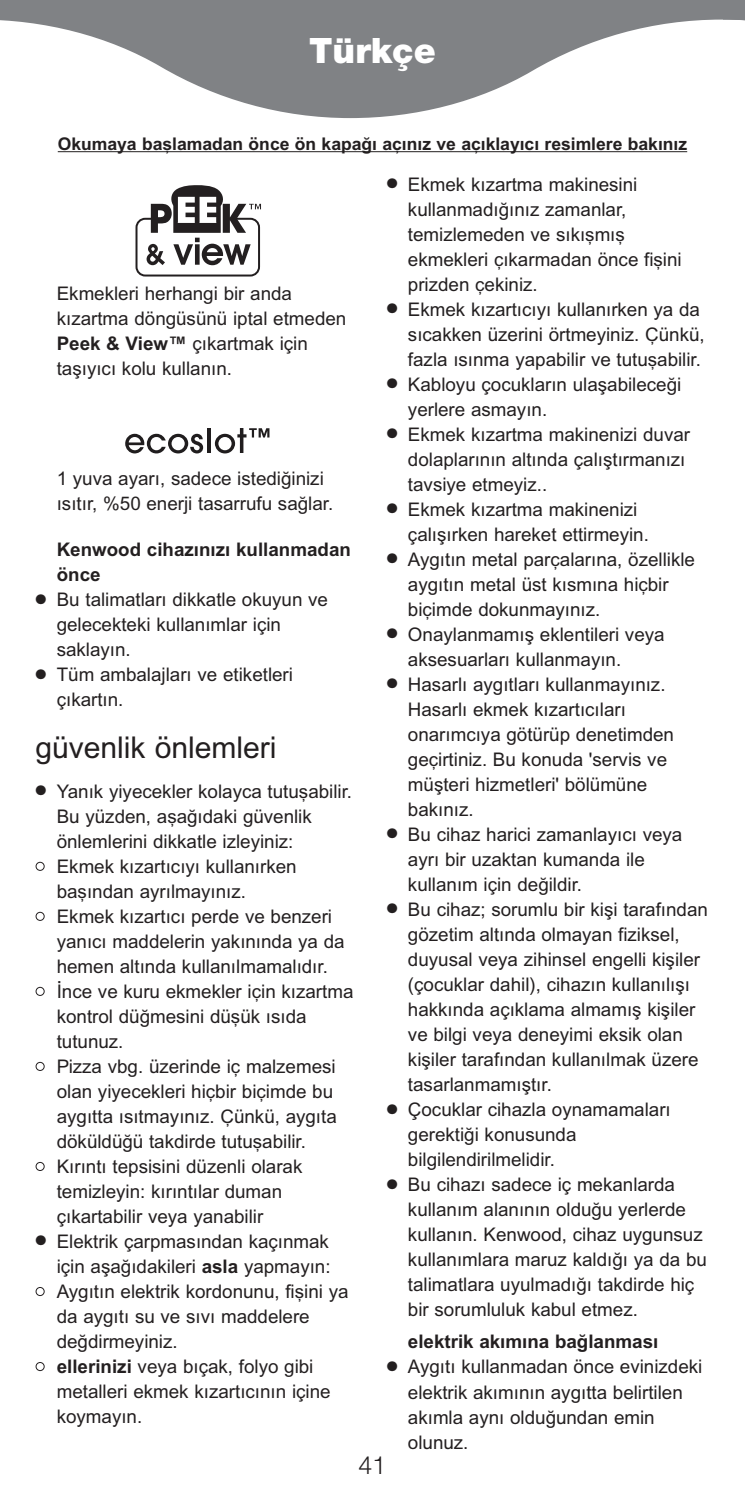
<style>
.page{position:relative;width:745px;height:1503px;background:#fff}
.page>*{position:absolute;margin:0;border:0;box-sizing:border-box;transform-origin:0 0}
.t1{font:900 35px "Helvetica Neue";color:#fff}
.t2{font:30px "Arial Mfo";color:#231f20}
.t3{font:300 25px "Helvetica Neue";color:#231f20}
.t4{font:18.75px/25px "Arial Tur";color:#231f20}
.t5{font:18.75px/25px "Arial Mfo";color:#231f20}
.t6{font:700 18.75px/25px "Arial Tur";color:#231f20}
.t7{font:700 18.75px "Arial Mfo";color:#231f20}
.t8{font:700 17.5px "Arial Mfo";color:#231f20}
.s1{font-weight:700}
.s2{color:#fff}
.s3{font-family:"Arial Tur"}
.s4{font-family:"Arial Mfo"}
</style>
<div class="page">
<svg style="left:125px;top:434px;width:78px;height:19px"></svg>
<hr style="left:207px;top:428px;width:3px;height:25px;background:#201d1e">
<svg style="left:215px;top:428px;width:54px;height:25px"></svg>
<hr style="left:58px;top:151px;width:628px;height:1px;background:#231f20">
<div style="left:135px;top:218px;width:125px;height:58px;border:2px solid #231f20;border-radius:9px"></div>
<svg style="left:146px;top:185px;width:115px;height:80px"></svg>
<svg style="left:0;top:0;width:744px;height:118px;fill:#808285"></svg>
<h1 class="t1" style="left:309px;top:38px;width:128px">Türkçe</h1>
<p class="t8" style="left:58px;top:137px;width:630px">Okumaya ba…lamadan önce ön kapaòı açınız ve açıklayıcı resimlere bakınız</p>
<p class="t4" style="left:57px;top:282px;width:291px">Ekmekleri herhangi bir anda kızartma döngüsünü iptal etmeden<br><span class="s1">Peek &amp; View™</span> çıkartmak için taşıyıcı kolu kullanın.</p>
<p class="t4" style="left:57px;top:467px;width:278px">1 yuva ayarı, sadece istediğinizi ısıtır, %50 enerji tasarrufu sağlar.</p>
<p class="t6" style="left:57px;top:539px;width:295px">Kenwood cihazınızı kullanmadan önce</p>
<p class="t4" style="left:57px;top:589px;width:272px;text-indent:-21px">● Bu talimatları dikkatle okuyun ve gelecekteki kullanımlar için saklayın.</p>
<p class="t4" style="left:57px;top:664px;width:237px;text-indent:-21px">● Tüm ambalajları ve etiketleri çıkartın.</p>
<h2 class="t2" style="left:35px;top:737px;width:242px">güvenlik önlemleri</h2>
<p class="t5" style="left:57px;top:780px;width:297px;text-indent:-21px">● Yanık yiyecekler kolayca tutu…abilir.<br>Bu yüzden, a…aòıdaki güvenlik önlemlerini dikkatle izleyiniz:</p>
<p class="t5" style="left:57px;top:855px;width:241px;text-indent:-21px"><span class="s2">●</span> Ekmek kızartıcıyı kullanırken ba…ından ayrılmayınız.</p>
<p class="t5" style="left:57px;top:905px;width:289px;text-indent:-21px"><span class="s2">●</span> Ekmek kızartıcı perde ve benzeri yanıcı maddelerin yakınında ya da hemen altında kullanılmamalıdır.</p>
<p class="t5" style="left:57px;top:980px;width:298px;text-indent:-21px"><span class="s2">●</span> Ÿnce ve kuru ekmekler için kızartma kontrol düòmesini dü…ük ısıda tutunuz.</p>
<p class="t5" style="left:57px;top:1055px;width:281px;text-indent:-21px"><span class="s2">●</span> Pizza vbg. üzerinde iç malzemesi olan yiyecekleri hiçbir biçimde bu aygıtta ısıtmayınız. Çünkü, aygıta döküldüòü takdirde tutu…abilir.</p>
<p class="t4" style="left:57px;top:1155px;width:247px;text-indent:-21px"><span class="s2">●</span> Kırıntı tepsisini düzenli olarak temizleyin: kırıntılar duman çıkartabilir veya yanabilir</p>
<p class="t4" style="left:35px;top:1230px;width:296px;text-align:right">● Elektrik çarpmasından kaçınmak için aşağıdakileri <span class="s1">asla</span> yapmayın:</p>
<p class="t5" style="left:57px;top:1280px;width:293px;text-indent:-21px"><span class="s2">●</span> Aygıtın elektrik kordonunu, fi…ini ya da aygıtı su ve sıvı maddelere deòdirmeyiniz.</p>
<p class="t4" style="left:57px;top:1355px;width:275px;text-indent:-21px"><span class="s2">●</span> <span class="s1">ellerinizi</span> veya bıçak, folyo gibi metalleri ekmek kızartıcının içine koymayın.</p>
<p class="t5" style="left:407px;top:173px;width:275px;text-indent:-21px">● Ekmek kızartma makinesini kullanmadıòınız zamanlar, temizlemeden ve sıkı…mı… ekmekleri çıkarmadan önce fi…ini prizden çekiniz.</p>
<p class="t5" style="left:407px;top:298px;width:298px;text-indent:-21px">● Ekmek kızartıcıyı kullanırken ya da sıcakken üzerini örtmeyiniz. Çünkü, fazla ısınma yapabilir ve tutu…abilir.</p>
<p class="t4" style="left:407px;top:373px;width:275px;text-indent:-21px">● Kabloyu çocukların ulaşabileceği yerlere asmayın.</p>
<p class="t4" style="left:407px;top:423px;width:283px;text-indent:-21px">● Ekmek kızartma makinenizi duvar dolaplarının altında çalıştırmanızı tavsiye etmeyiz..</p>
<p class="t4" style="left:407px;top:498px;width:242px;text-indent:-21px">● Ekmek kızartma makinenizi çalışırken hareket ettirmeyin.</p>
<p class="t5" style="left:407px;top:548px;width:288px;text-indent:-21px">● Aygıtın metal parçalarına, özellikle aygıtın metal üst kısmına hiçbir biçimde dokunmayınız.</p>
<p class="t4" style="left:407px;top:623px;width:258px;text-indent:-21px">● Onaylanmamış eklentileri veya aksesuarları kullanmayın.</p>
<p class="t5" style="left:407px;top:673px;width:267px;text-indent:-21px">● Hasarlı aygıtları kullanmayınız.<br>Hasarlı ekmek kızartıcıları onarımcıya götürüp denetimden geçirtiniz. Bu konuda '<span class="s3">servis ve</span></p>
<p class="t4" style="left:407px;top:773px;width:241px">müşteri hizmetleri<span class="s4">' bölümüne</span></p>
<p class="t5" style="left:407px;top:798px;width:67px">bakınız.</p>
<p class="t4" style="left:407px;top:823px;width:276px;text-indent:-21px">● Bu cihaz harici zamanlayıcı veya ayrı bir uzaktan kumanda ile kullanım için değildir.</p>
<p class="t4" style="left:407px;top:898px;width:301px;text-indent:-21px">● Bu cihaz; sorumlu bir kişi tarafından gözetim altında olmayan fiziksel, duyusal veya zihinsel engelli kişiler (çocuklar dahil), cihazın kullanılışı hakkında açıklama almamış kişiler ve bilgi veya deneyimi eksik olan kişiler tarafından kullanılmak üzere tasarlanmamıştır.</p>
<p class="t4" style="left:407px;top:1098px;width:264px;text-indent:-21px">● Çocuklar cihazla oynamamaları gerektiği konusunda bilgilendirilmelidir.</p>
<p class="t4" style="left:407px;top:1173px;width:300px;text-indent:-21px">● Bu cihazı sadece iç mekanlarda kullanım alanının olduğu yerlerde kullanın. Kenwood, cihaz uygunsuz kullanımlara maruz kaldığı ya da bu talimatlara uyulmadığı takdirde hiç bir sorumluluk kabul etmez.</p>
<p class="t7" style="left:407px;top:1334px;width:252px">elektrik akımına baòlanması</p>
<p class="t5" style="left:407px;top:1356px;width:296px;text-indent:-21px">● Aygıtı kullanmadan önce evinizdeki elektrik akımının aygıtta belirtilen akımla aynı olduòundan emin olunuz.</p>
<h3 class="t3" style="left:358px;top:1455px;width:29px">41</h3>
</div>
